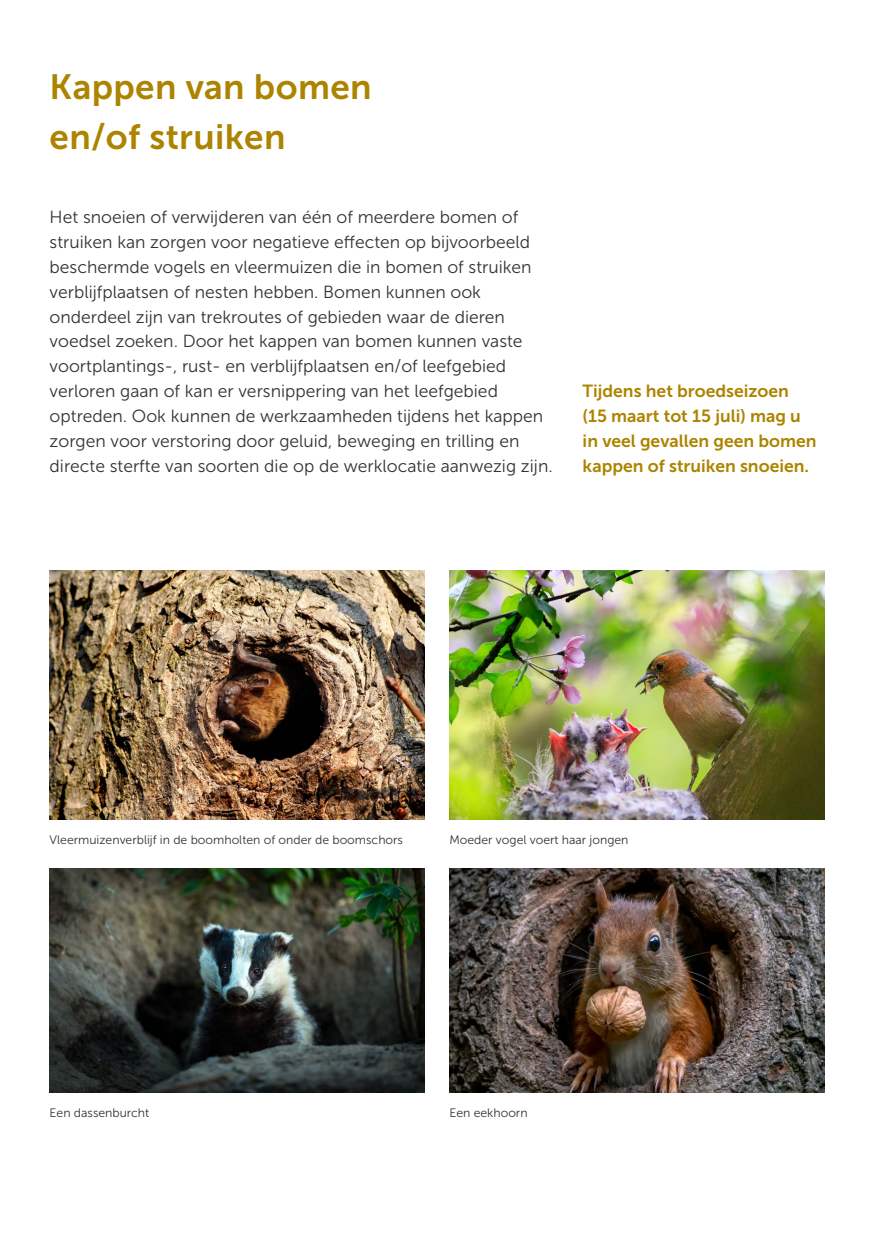
<style>
.page{position:relative;width:874px;height:1241px;background:#fff}
.page>*{position:absolute;margin:0;border:0;box-sizing:border-box;transform-origin:0 0}
.t1{font:35px/49.5px "Museo Sans 700";letter-spacing:.01em;color:#ac8400}
.body{font:17.5px/24.8px "Museo Sans 300";color:#333}
.body-2{font:17.5px/24.8px "Museo Sans 700";color:#ac8400}
.body-3{font:12.25px "Museo Sans 300";color:#333}
</style>
<div class="page">
<img style="left:50px;top:868px;width:374px;height:223px">
<img style="left:449px;top:570px;width:374px;height:249px">
<img style="left:449px;top:868px;width:374px;height:223px">
<img style="left:50px;top:570px;width:374px;height:249px">
<p class="t1" style="left:50px;top:62px;width:323px">Kappen van bomen en/of struiken</p>
<p class="body" style="left:50px;top:205px;width:504px">Het snoeien of verwijderen van één of meerdere bomen of struiken kan zorgen voor negatieve effecten op bijvoorbeeld beschermde vogels en vleermuizen die in bomen of struiken verblijfplaatsen of nesten hebben. Bomen kunnen ook onderdeel zijn van trekroutes of gebieden waar de dieren voedsel zoeken. Door het kappen van bomen kunnen vaste voortplantings-, rust- en verblijfplaatsen en/of leefgebied verloren gaan of kan er versnippering van het leefgebied optreden. Ook kunnen de werkzaamheden tijdens het kappen zorgen voor verstoring door geluid, beweging en trilling en directe sterfte van soorten die op de werklocatie aanwezig zijn.</p>
<p class="body-2" style="left:582px;top:378px;width:235px">Tijdens het broedseizoen (15 maart tot 15 juli) mag u in veel gevallen geen bomen kappen of struiken snoeien.</p>
<p class="body-3" style="left:50px;top:832px;width:355px">Vleermuizenverblijf in de boomholten of onder de boomschors</p>
<p class="body-3" style="left:449px;top:832px;width:180px">Moeder vogel voert haar jongen</p>
<p class="body-3" style="left:50px;top:1105px;width:101px">Een dassenburcht</p>
<p class="body-3" style="left:449px;top:1105px;width:80px">Een eekhoorn</p>
</div>
